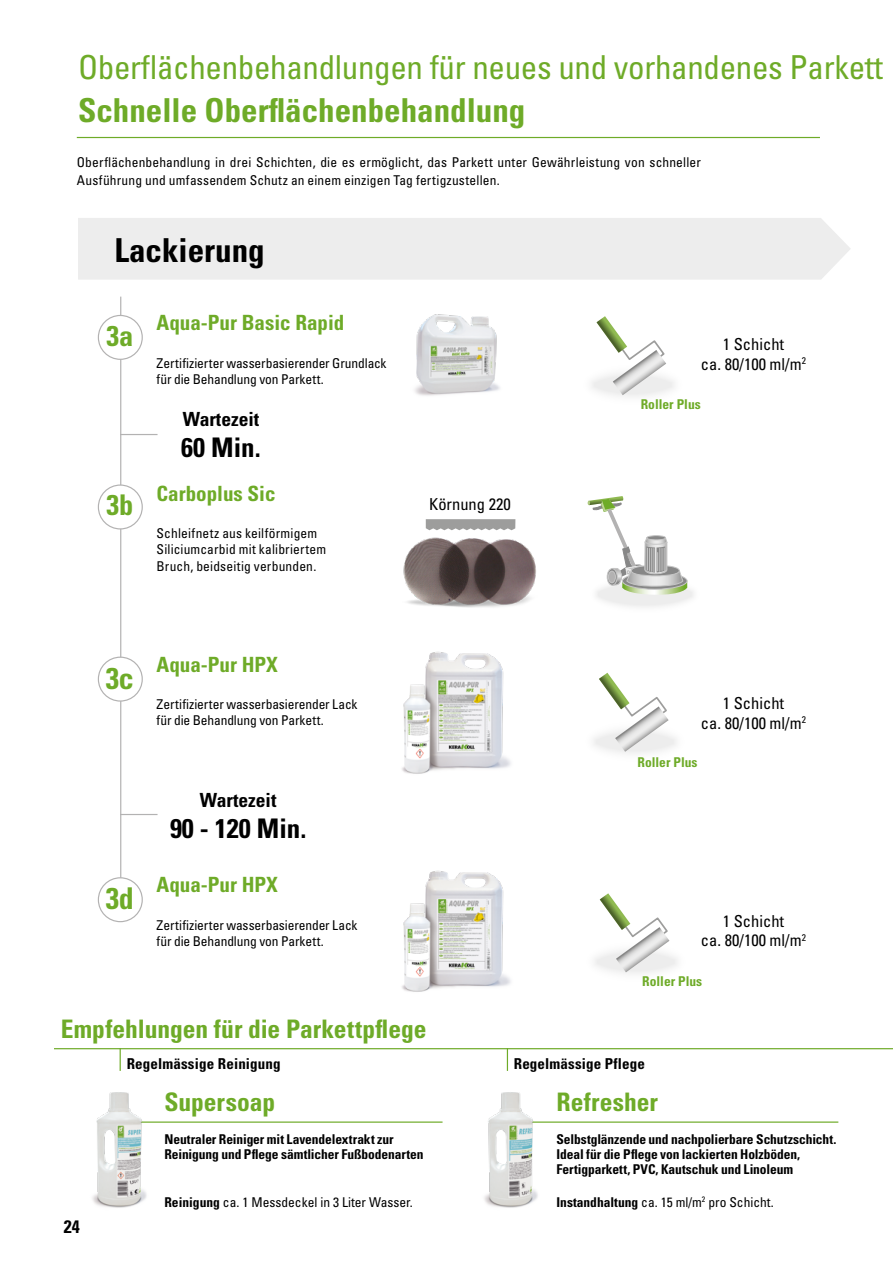
<style>
.page{position:relative;width:893px;height:1263px;background:#fff}
.page>*{position:absolute;margin:0;border:0;box-sizing:border-box;transform-origin:0 0}
.t1{font:condensed 33px "Univers LT Std";letter-spacing:-.01em;color:#6eab28}
.t2{font:700 condensed 33px "Univers LT Std";color:#6eab28}
.t3{font:700 condensed 33px "Univers LT Std";color:#000}
.t4{font:700 condensed 30px "Univers LT Std";color:#6eab28}
.t5{font:700 condensed 28.5px "Univers LT Std";color:#6eab28}
.t6{font:700 condensed 27px "Univers LT Std";color:#000}
.t7{font:700 condensed 25.5px "Univers LT Std";color:#6eab28}
.t8{font:700 condensed 21px "Univers LT Std";color:#6eab28}
.t9{font:700 condensed 19.5px "Univers LT Std";color:#000}
.t10{font:700 condensed 18px "Univers LT Std";color:#000}
.t11{font:condensed 16.5px/19.8px "Univers LT Std";color:#000;text-align:center}
.t12{font:700 condensed 15px "Univers LT Std";letter-spacing:.01em;color:#000}
.t13{font:condensed 13.5px/16.2px "Univers LT Std";letter-spacing:.01em;color:#000}
.t14{font:700 condensed 13.5px/15px "Univers LT Std";letter-spacing:-.005em;color:#000}
.t15{font:condensed 13.5px/16.2px "Univers LT Std";letter-spacing:-.01em;color:#000}
.t16{font:700 condensed 13.5px "Univers LT Std";color:#6eab28}
.s1{font-weight:700}
</style>
<div class="page">
<hr style="left:120px;top:297px;width:1px;height:582px;background:#b3b2b2">
<img style="left:403px;top:537px;width:133px;height:71px">
<div style="left:98px;top:485px;width:44px;height:44px;background:#fff;border-radius:50%"></div>
<div style="left:98px;top:484px;width:45px;height:45px;border:1px solid #b3b2b2;border-radius:50%"></div>
<svg style="left:426px;top:519px;width:89px;height:11px"></svg>
<img style="left:414px;top:314px;width:86px;height:82px">
<div style="left:98px;top:315px;width:44px;height:44px;background:#fff;border-radius:50%"></div>
<div style="left:98px;top:315px;width:45px;height:45px;border:1px solid #b3b2b2;border-radius:50%"></div>
<div style="left:585px;top:720px;width:100px;height:42px;background:#fbfbfb;border-radius:50%"></div>
<svg style="left:599px;top:673px;width:70px;height:79px"></svg>
<div style="left:586px;top:941px;width:100px;height:41px;background:#fbfbfb;border-radius:50%"></div>
<svg style="left:600px;top:893px;width:69px;height:79px"></svg>
<div style="left:98px;top:657px;width:44px;height:44px;background:#fff;border-radius:50%"></div>
<div style="left:98px;top:657px;width:45px;height:45px;border:1px solid #b3b2b2;border-radius:50%"></div>
<div style="left:98px;top:877px;width:45px;height:45px;border:1px solid #b3b2b2;border-radius:50%"></div>
<div style="left:583px;top:364px;width:100px;height:41px;background:#fbfbfb;border-radius:50%"></div>
<svg style="left:596px;top:316px;width:70px;height:79px"></svg>
<svg style="left:590px;top:575px;width:110px;height:38px"></svg>
<svg style="left:588px;top:496px;width:99px;height:117px"></svg>
<hr style="left:647px;top:536px;width:18px;height:4px;background:#878787;border-radius:50%">
<div style="left:647px;top:535px;width:19px;height:5px;border:1px solid #c6c6c6;border-radius:50%"></div>
<hr style="left:519px;top:1121px;width:319px;height:2px;background:#6eab28">
<hr style="left:124px;top:1121px;width:319px;height:2px;background:#6eab28">
<svg style="left:507px;top:1049px;width:1px;height:22px"></svg>
<svg style="left:120px;top:1049px;width:1px;height:22px"></svg>
<hr style="left:54px;top:1048px;width:839px;height:1px;background:#6eab28">
<img style="left:92px;top:1092px;width:67px;height:116px">
<img style="left:484px;top:1092px;width:67px;height:116px">
<hr style="left:77px;top:137px;width:743px;height:1px;background:#6eab28">
<hr style="left:120px;top:434px;width:38px;height:1px;background:#b3b2b2">
<hr style="left:120px;top:814px;width:38px;height:1px;background:#b3b2b2">
<div style="left:78px;top:218px;width:773px;height:62px;background:#ededed"></div>
<img style="left:402px;top:870px;width:109px;height:122px">
<img style="left:402px;top:652px;width:109px;height:122px">
<h1 class="t1" style="left:78px;top:46px;width:806px">Oberflächenbehandlungen für neues und vorhandenes Parkett</h1>
<h1 class="t2" style="left:78px;top:90px;width:449px">Schnelle Oberflächenbehandlung</h1>
<p class="t13" style="left:77px;top:153px;width:626px;line-height:18px">Oberflächenbehandlung in drei Schichten, die es ermöglicht, das Parkett unter Gewährleistung von schneller<br>Ausführung und umfassendem Schutz an einem einzigen Tag fertigzustellen.</p>
<h1 class="t3" style="left:114px;top:230px;width:152px">Lackierung</h1>
<h3 class="t5" style="left:106px;top:318px;width:28px">3a</h3>
<h3 class="t8" style="left:157px;top:310px;width:189px">Aqua-Pur Basic Rapid</h3>
<p class="t15" style="left:157px;top:354px;width:232px">Zertifizierter wasserbasierender Grundlack für die Behandlung von Parkett.</p>
<h3 class="t9" style="left:183px;top:407px;width:78px">Wartezeit</h3>
<h3 class="t6" style="left:181px;top:431px;width:81px">60 Min.</h3>
<h3 class="t8" style="left:157px;top:480px;width:121px">Carboplus Sic</h3>
<p class="t13" style="left:157px;top:525px;width:171px">Schleifnetz aus keilförmigem<br>Siliciumcarbid mit kalibriertem<br>Bruch, beidseitig verbunden.</p>
<h3 class="t5" style="left:106px;top:488px;width:28px">3b</h3>
<p class="t11" style="left:429px;top:494px;width:83px">Körnung 220</p>
<h2 class="t4" style="left:106px;top:659px;width:30px">3c</h2>
<h3 class="t8" style="left:157px;top:651px;width:123px">Aqua-Pur HPX</h3>
<p class="t15" style="left:157px;top:696px;width:202px">Zertifizierter wasserbasierender Lack für die Behandlung von Parkett.</p>
<h2 class="t4" style="left:106px;top:880px;width:30px">3d</h2>
<h3 class="t9" style="left:200px;top:788px;width:78px">Wartezeit</h3>
<h3 class="t6" style="left:170px;top:812px;width:138px">90 - 120 Min.</h3>
<h3 class="t8" style="left:157px;top:872px;width:123px">Aqua-Pur HPX</h3>
<p class="t15" style="left:157px;top:917px;width:202px">Zertifizierter wasserbasierender Lack für die Behandlung von Parkett.</p>
<h3 class="t7" style="left:61px;top:1014px;width:367px">Empfehlungen für die Parkettpflege</h3>
<p class="t11" style="left:701px;top:334px;width:107px">1 Schicht<br>ca. 80/100 ml/m<sup>2</sup></p>
<p class="t16" style="left:641px;top:396px;width:62px">Roller Plus</p>
<p class="t11" style="left:701px;top:693px;width:107px">1 Schicht<br>ca. 80/100 ml/m<sup>2</sup></p>
<p class="t16" style="left:637px;top:753px;width:62px">Roller Plus</p>
<p class="t11" style="left:701px;top:911px;width:107px">1 Schicht<br>ca. 80/100 ml/m<sup>2</sup></p>
<p class="t16" style="left:642px;top:973px;width:62px">Roller Plus</p>
<p class="t12" style="left:127px;top:1055px;width:155px">Regelmässige Reinigung</p>
<p class="t12" style="left:514px;top:1055px;width:133px">Regelmässige Pflege</p>
<h3 class="t10" style="left:64px;top:1216px;width:17px">24</h3>
<h3 class="t7" style="left:164px;top:1086px;width:112px">Supersoap</h3>
<p class="t14" style="left:164px;top:1131px;width:261px">Neutraler Reiniger mit Lavendelextrakt zur<br>Reinigung und Pflege sämtlicher Fußbodenarten</p>
<p class="t13" style="left:164px;top:1194px;width:250px"><span class="s1">Reinigung</span> ca. 1 Messdeckel in 3 Liter Wasser.</p>
<h3 class="t7" style="left:556px;top:1086px;width:103px">Refresher</h3>
<p class="t14" style="left:556px;top:1131px;width:281px">Selbstglänzende und nachpolierbare Schutzschicht.<br>Ideal für die Pflege von lackierten Holzböden,<br>Fertigparkett, PVC, Kautschuk und Linoleum</p>
<p class="t13" style="left:556px;top:1194px;width:219px"><span class="s1">Instandhaltung</span> ca. 15 ml/m<sup>2</sup> pro Schicht.</p>
</div>
